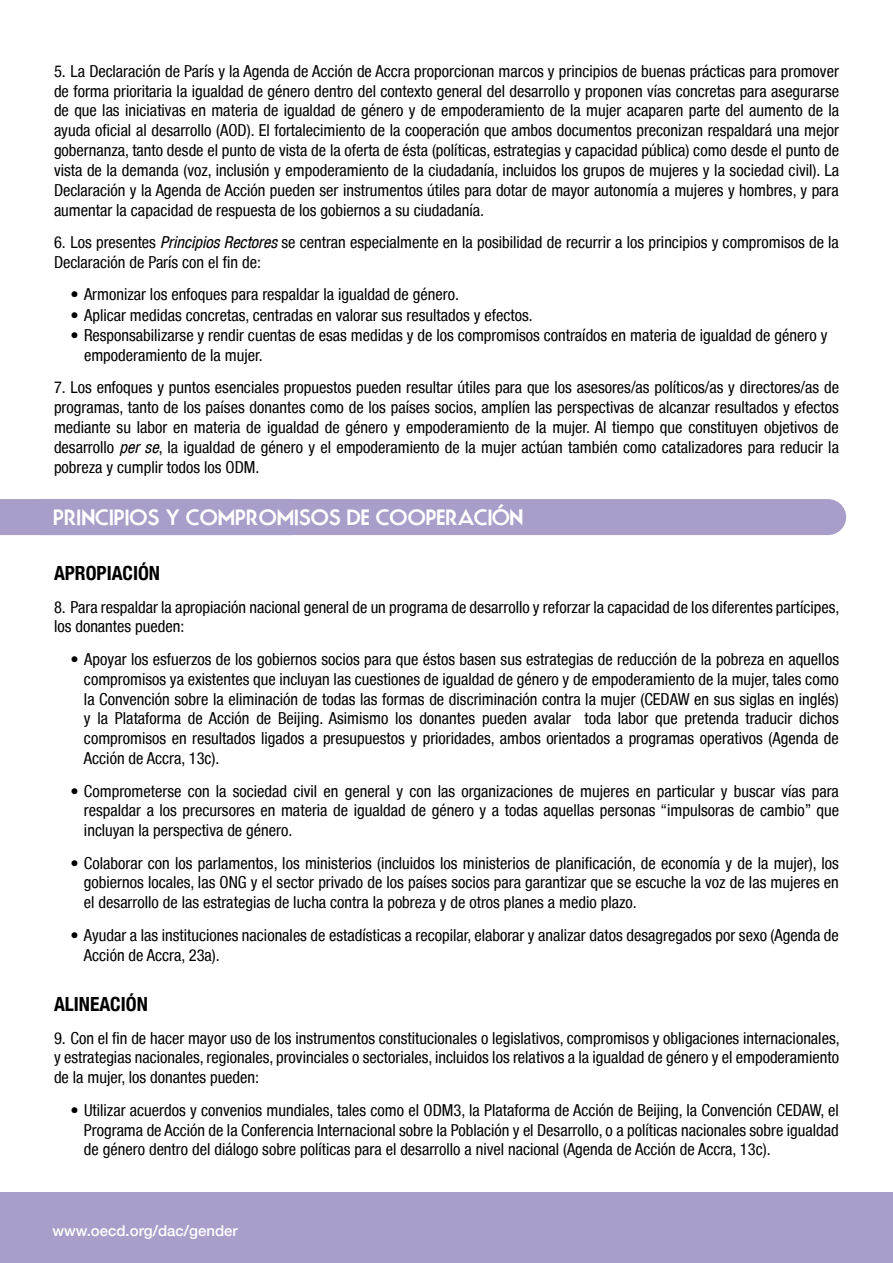
<style>
.page{position:relative;width:893px;height:1263px;background:#fff}
.page>*{position:absolute;margin:0;border:0;box-sizing:border-box;transform-origin:0 0}
.t1{font:700 21px "Movement";color:#fff}
.t2{font:700 condensed 19.5px "Helvetica Neue LT";color:#000}
.t3{font:condensed 16.5px/19.8px "Helvetica Neue LT";color:#000;text-align:justify}
.t4{font:500 15px "Helvetica Neue LT";color:#fff}
.s1{font-style:italic}
</style>
<div class="page">
<div style="left:0;top:1192px;width:893px;height:71px;background:#a89ec9"></div>
<div style="left:0;top:499px;width:292px;height:36px;background:#a89ec9"></div>
<div style="left:42px;top:499px;width:786px;height:36px;background:#a89ec9"></div>
<p class="t3" style="left:54px;top:61px;width:787px">5. La Declaración de París y la Agenda de Acción de Accra proporcionan marcos y principios de buenas prácticas para promover de forma prioritaria la igualdad de género dentro del contexto general del desarrollo y proponen vías concretas para asegurarse de que las iniciativas en materia de igualdad de género y de empoderamiento de la mujer acaparen parte del aumento de la ayuda oficial al desarrollo (AOD). El fortalecimiento de la cooperación que ambos documentos preconizan respaldará una mejor gobernanza, tanto desde el punto de vista de la oferta de ésta (políticas, estrategias y capacidad pública) como desde el punto de vista de la demanda (voz, inclusión y empoderamiento de la ciudadanía, incluidos los grupos de mujeres y la sociedad civil). La Declaración y la Agenda de Acción pueden ser instrumentos útiles para dotar de mayor autonomía a mujeres y hombres, y para aumentar la capacidad de respuesta de los gobiernos a su ciudadanía.</p>
<p class="t3" style="left:54px;top:232px;width:786px">6. Los presentes <span class="s1">Principios Rectores</span> se centran especialmente en la posibilidad de recurrir a los principios y compromisos de la<br>Declaración de París con el fin de:</p>
<p class="t3" style="left:70px;top:285px;width:390px">• Armonizar los enfoques para respaldar la igualdad de género.</p>
<p class="t3" style="left:70px;top:305px;width:464px">• Aplicar medidas concretas, centradas en valorar sus resultados y efectos.</p>
<p class="t3" style="left:84px;top:325px;width:745px;text-indent:-13px">• Responsabilizarse y rendir cuentas de esas medidas y de los compromisos contraídos en materia de igualdad de género y empoderamiento de la mujer.</p>
<p class="t3" style="left:54px;top:377px;width:786px">7. Los enfoques y puntos esenciales propuestos pueden resultar útiles para que los asesores/as políticos/as y directores/as de programas, tanto de los países donantes como de los países socios, amplíen las perspectivas de alcanzar resultados y efectos mediante su labor en materia de igualdad de género y empoderamiento de la mujer. Al tiempo que constituyen objetivos de desarrollo <span class="s1">per se</span>, la igualdad de género y el empoderamiento de la mujer actúan también como catalizadores para reducir la pobreza y cumplir todos los ODM.</p>
<p class="t1" style="left:53px;top:504px;width:472px">PRINCIPIOS Y COMPROMISOS DE COOPERACIÓN</p>
<p class="t2" style="left:54px;top:561px;width:108px">APROPIACIÓN</p>
<p class="t3" style="left:54px;top:597px;width:787px">8. Para respaldar la apropiación nacional general de un programa de desarrollo y reforzar la capacidad de los diferentes partícipes, los donantes pueden:</p>
<p class="t3" style="left:84px;top:649px;width:756px;text-indent:-13px">• Apoyar los esfuerzos de los gobiernos socios para que éstos basen sus estrategias de reducción de la pobreza en aquellos compromisos ya existentes que incluyan las cuestiones de igualdad de género y de empoderamiento de la mujer, tales como la Convención sobre la eliminación de todas las formas de discriminación contra la mujer (CEDAW en sus siglas en inglés) y la Plataforma de Acción de Beijing. Asimismo los donantes pueden avalar toda labor que pretenda traducir dichos compromisos en resultados ligados a presupuestos y prioridades, ambos orientados a programas operativos (Agenda de Acción de Accra, 13c).</p>
<p class="t3" style="left:84px;top:781px;width:757px;text-indent:-13px">• Comprometerse con la sociedad civil en general y con las organizaciones de mujeres en particular y buscar vías para respaldar a los precursores en materia de igualdad de género y a todas aquellas personas “impulsoras de cambio” que incluyan la perspectiva de género.</p>
<p class="t3" style="left:84px;top:853px;width:756px;text-indent:-13px">• Colaborar con los parlamentos, los ministerios (incluidos los ministerios de planificación, de economía y de la mujer), los gobiernos locales, las ONG y el sector privado de los países socios para garantizar que se escuche la voz de las mujeres en el desarrollo de las estrategias de lucha contra la pobreza y de otros planes a medio plazo.</p>
<p class="t3" style="left:84px;top:925px;width:756px;text-indent:-13px">• Ayudar a las instituciones nacionales de estadísticas a recopilar, elaborar y analizar datos desagregados por sexo (Agenda de<br>Acción de Accra, 23a).</p>
<p class="t2" style="left:54px;top:992px;width:95px">ALINEACIÓN</p>
<p class="t3" style="left:54px;top:1028px;width:787px">9. Con el fin de hacer mayor uso de los instrumentos constitucionales o legislativos, compromisos y obligaciones internacionales, y estrategias nacionales, regionales, provinciales o sectoriales, incluidos los relativos a la igualdad de género y el empoderamiento de la mujer, los donantes pueden:</p>
<p class="t3" style="left:84px;top:1100px;width:756px;text-indent:-13px">• Utilizar acuerdos y convenios mundiales, tales como el ODM3, la Plataforma de Acción de Beijing, la Convención CEDAW, el Programa de Acción de la Conferencia Internacional sobre la Población y el Desarrollo, o a políticas nacionales sobre igualdad de género dentro del diálogo sobre políticas para el desarrollo a nivel nacional (Agenda de Acción de Accra, 13c).</p>
<p class="t4" style="left:52px;top:1221px;width:187px">www.oecd.org/dac/gender</p>
</div>
